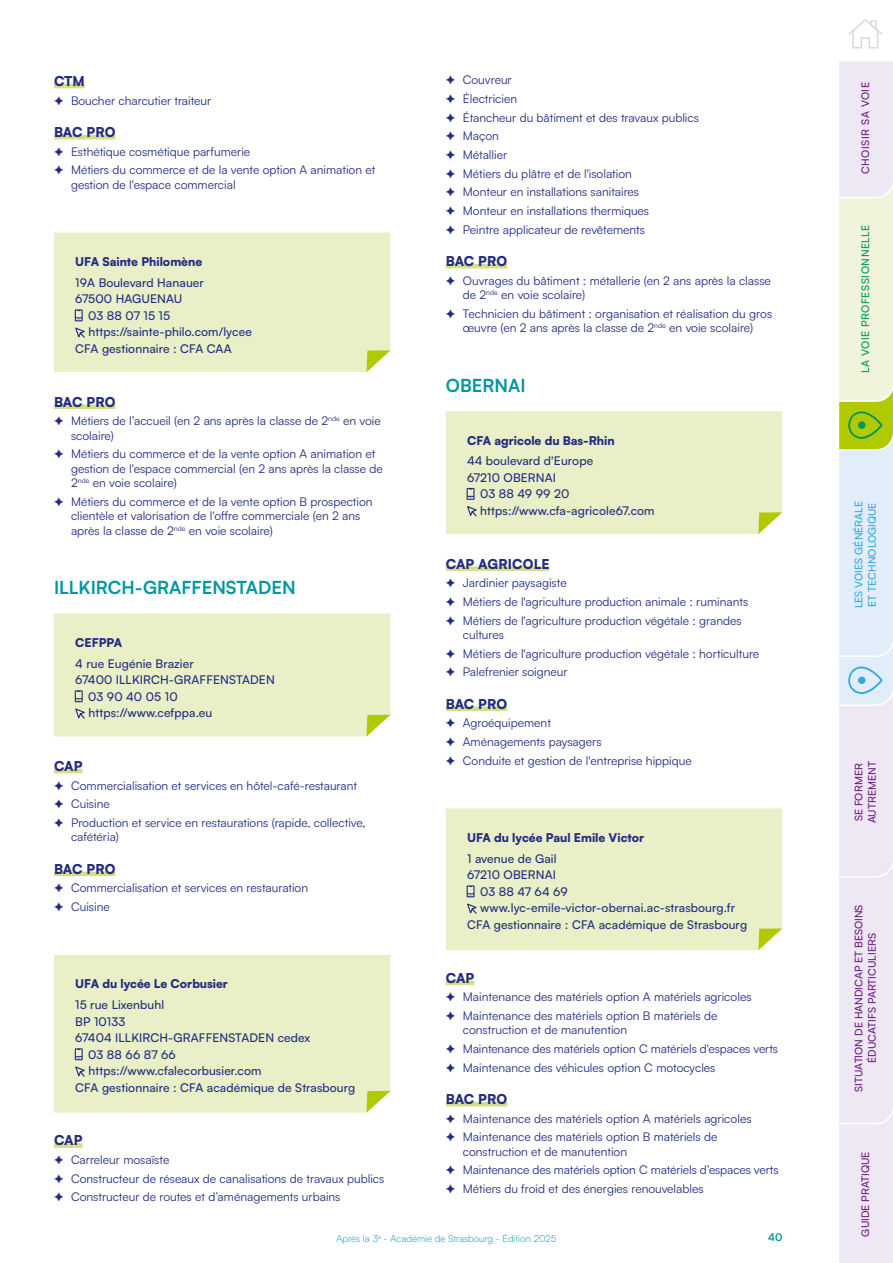
<style>
.page{position:relative;width:893px;height:1263px;background:#fff}
.page>*{position:absolute;margin:0;border:0;box-sizing:border-box;transform-origin:0 0}
.t1{font:700 18px "Satoshi";color:#00979f}
.t2{font:900 13.5px "Satoshi";letter-spacing:.01em;color:#232c80}
.t3{font:12px/18.6px "Satoshi";color:#232c80}
.t4{font:500 12px "Satoshi";letter-spacing:.01em;color:#232c80}
.t5{font:900 12px "Satoshi";color:#232c80}
.t6{font:500 10.5px/13.5px "Satoshi";color:#6f1e82;text-align:center}
.t7{font:500 10.5px/13.5px "Satoshi";color:#34a9e1}
.t8{font:500 10.5px "Satoshi";letter-spacing:.05em;color:#00965e}
.t9{font:500 10.5px "Satoshi";letter-spacing:.05em;color:#6f1e82}
.t10{font:700 10.5px "Satoshi";color:#00979f}
.t11{font:300 9.75px "Satoshi";color:#00979f}
</style>
<div class="page">
<hr style="left:54px;top:84px;width:31px;height:4px;background:#d2df83">
<hr style="left:54px;top:135px;width:61px;height:4px;background:#d2df83">
<div style="left:54px;top:404px;width:61px;height:5px;background:#d2df83"></div>
<hr style="left:54px;top:769px;width:28px;height:4px;background:#d2df83">
<div style="left:54px;top:871px;width:61px;height:5px;background:#d2df83"></div>
<div style="left:54px;top:1143px;width:28px;height:5px;background:#d2df83"></div>
<div style="left:54px;top:233px;width:336px;height:139px;background:#e9efc6"></div>
<svg style="left:366px;top:350px;width:24px;height:22px"></svg>
<div style="left:75px;top:309px;width:8px;height:12px;border:1px solid #232c80"></div>
<svg style="left:75px;top:317px;width:7px;height:3px"></svg>
<svg style="left:74px;top:326px;width:13px;height:14px"></svg>
<div style="left:54px;top:613px;width:336px;height:123px;background:#e9efc6"></div>
<div style="left:54px;top:955px;width:336px;height:158px;background:#e9efc6"></div>
<svg style="left:366px;top:1091px;width:24px;height:22px"></svg>
<div style="left:75px;top:1048px;width:8px;height:12px;border:1px solid #232c80"></div>
<svg style="left:75px;top:1056px;width:7px;height:3px"></svg>
<svg style="left:74px;top:1065px;width:13px;height:14px"></svg>
<hr style="left:446px;top:264px;width:61px;height:4px;background:#d2df83">
<div style="left:446px;top:566px;width:103px;height:5px;background:#d2df83"></div>
<div style="left:446px;top:706px;width:61px;height:5px;background:#d2df83"></div>
<div style="left:446px;top:980px;width:28px;height:5px;background:#d2df83"></div>
<hr style="left:446px;top:1102px;width:61px;height:4px;background:#d2df83">
<div style="left:446px;top:411px;width:336px;height:123px;background:#e9efc6"></div>
<div style="left:446px;top:808px;width:336px;height:142px;background:#e9efc6"></div>
<svg style="left:758px;top:928px;width:24px;height:22px"></svg>
<div style="left:467px;top:885px;width:8px;height:12px;border:1px solid #232c80"></div>
<svg style="left:467px;top:893px;width:7px;height:3px"></svg>
<svg style="left:466px;top:902px;width:13px;height:14px"></svg>
<svg style="left:839px;top:62px;width:54px;height:1201px;background:#e8eae7"></svg>
<div style="left:858px;top:676px;width:7px;height:8px;background:#34a9e1;border-radius:50%"></div>
<svg style="left:849px;top:19px;width:33px;height:30px"></svg>
<p class="t2" style="left:54px;top:71px;width:32px">CTM</p>
<p class="t3" style="left:54px;top:90px;width:159px">✦ Boucher charcutier traiteur</p>
<p class="t2" style="left:54px;top:122px;width:63px">BAC PRO</p>
<p class="t3" style="left:54px;top:142px;width:323px">✦ Esthétique cosmétique parfumerie<br>✦ Métiers du commerce et de la vente option A animation et</p>
<p class="t3" style="left:71px;top:175px;width:166px">gestion de l'espace commercial</p>
<p class="t5" style="left:75px;top:252px;width:129px">UFA Sainte Philomène</p>
<p class="t4" style="left:75px;top:274px;width:130px">19A Boulevard Hanauer</p>
<p class="t4" style="left:75px;top:291px;width:109px">67500 HAGUENAU</p>
<p class="t4" style="left:88px;top:307px;width:83px">03 88 07 15 15</p>
<p class="t4" style="left:88px;top:324px;width:165px">https://sainte-philo.com/lycee</p>
<p class="t4" style="left:75px;top:340px;width:158px">CFA gestionnaire : CFA CAA</p>
<p class="t2" style="left:54px;top:391px;width:63px">BAC PRO</p>
<p class="t3" style="left:71px;top:413px;width:311px;line-height:14.4px;text-indent:-17px">✦ Métiers de l’accueil (en 2 ans après la classe de 2<sup>nde</sup> en voie scolaire)</p>
<p class="t3" style="left:71px;top:446px;width:313px;line-height:14.4px;text-indent:-17px">✦ Métiers du commerce et de la vente option A animation et gestion de l'espace commercial (en 2 ans après la classe de<br>2<sup>nde</sup> en voie scolaire)</p>
<p class="t3" style="left:71px;top:494px;width:303px;line-height:14.4px;text-indent:-17px">✦ Métiers du commerce et de la vente option B prospection clientèle et valorisation de l'offre commerciale (en 2 ans après la classe de 2<sup>nde</sup> en voie scolaire)</p>
<h1 class="t1" style="left:54px;top:574px;width:243px">ILLKIRCH-GRAFFENSTADEN</h1>
<p class="t5" style="left:75px;top:633px;width:49px">CEFPPA</p>
<p class="t4" style="left:75px;top:655px;width:120px">4 rue Eugénie Brazier</p>
<p class="t4" style="left:75px;top:671px;width:201px">67400 ILLKIRCH-GRAFFENSTADEN</p>
<p class="t4" style="left:88px;top:688px;width:91px">03 90 40 05 10</p>
<p class="t4" style="left:88px;top:705px;width:125px">https://www.cefppa.eu</p>
<p class="t2" style="left:54px;top:756px;width:30px">CAP</p>
<p class="t3" style="left:54px;top:775px;width:313px">✦ Commercialisation et services en hôtel-café-restaurant ✦ Cuisine<br>✦ Production et service en restaurations (rapide, collective,</p>
<p class="t3" style="left:71px;top:827px;width:49px">cafétéria)</p>
<p class="t2" style="left:54px;top:858px;width:63px">BAC PRO</p>
<p class="t3" style="left:54px;top:878px;width:256px">✦ Commercialisation et services en restauration ✦ Cuisine</p>
<p class="t3" style="left:446px;top:70px;width:255px">✦ Couvreur<br>✦ Électricien<br>✦ Étancheur du bâtiment et des travaux publics ✦ Maçon<br>✦ Métallier<br>✦ Métiers du plâtre et de l'isolation<br>✦ Monteur en installations sanitaires<br>✦ Monteur en installations thermiques<br>✦ Peintre applicateur de revêtements</p>
<p class="t2" style="left:446px;top:251px;width:63px">BAC PRO</p>
<p class="t3" style="left:463px;top:273px;width:310px;line-height:14.4px;text-indent:-17px">✦ Ouvrages du bâtiment : métallerie (en 2 ans après la classe de 2<sup>nde</sup> en voie scolaire)</p>
<p class="t3" style="left:446px;top:306px;width:328px;line-height:14.4px;text-align:center">✦ Technicien du bâtiment : organisation et réalisation du gros œuvre (en 2 ans après la classe de 2<sup>nde</sup> en voie scolaire)</p>
<h1 class="t1" style="left:446px;top:372px;width:81px">OBERNAI</h1>
<p class="t5" style="left:467px;top:431px;width:149px">CFA agricole du Bas-Rhin</p>
<p class="t4" style="left:467px;top:453px;width:128px">44 boulevard d'Europe</p>
<p class="t4" style="left:467px;top:469px;width:90px">67210 OBERNAI</p>
<p class="t4" style="left:480px;top:486px;width:91px">03 88 49 99 20</p>
<p class="t4" style="left:480px;top:502px;width:176px">https://www.cfa-agricole67.com</p>
<p class="t2" style="left:446px;top:553px;width:105px">CAP AGRICOLE</p>
<p class="t3" style="left:446px;top:573px;width:304px">✦ Jardinier paysagiste<br>✦ Métiers de l'agriculture production animale : ruminants ✦ Métiers de l'agriculture production végétale : grandes</p>
<p class="t3" style="left:446px;top:625px;width:315px;text-indent:17px">cultures<br>✦ Métiers de l'agriculture production végétale : horticulture ✦ Palefrenier soigneur</p>
<p class="t2" style="left:446px;top:693px;width:63px">BAC PRO</p>
<p class="t3" style="left:446px;top:713px;width:247px">✦ Agroéquipement<br>✦ Aménagements paysagers<br>✦ Conduite et gestion de l'entreprise hippique</p>
<p class="t5" style="left:467px;top:828px;width:179px">UFA du lycée Paul Emile Victor</p>
<p class="t4" style="left:467px;top:850px;width:91px">1 avenue de Gail</p>
<p class="t4" style="left:467px;top:867px;width:90px">67210 OBERNAI</p>
<p class="t4" style="left:480px;top:883px;width:89px">03 88 47 64 69</p>
<p class="t4" style="left:480px;top:900px;width:256px">www.lyc-emile-victor-obernai.ac-strasbourg.fr</p>
<p class="t4" style="left:467px;top:916px;width:282px">CFA gestionnaire : CFA académique de Strasbourg</p>
<p class="t2" style="left:446px;top:967px;width:30px">CAP</p>
<p class="t3" style="left:446px;top:987px;width:307px">✦ Maintenance des matériels option A matériels agricoles ✦ Maintenance des matériels option B matériels de</p>
<p class="t3" style="left:446px;top:1020px;width:334px;text-indent:17px">construction et de manutention<br>✦ Maintenance des matériels option C matériels d'espaces verts ✦ Maintenance des véhicules option C motocycles</p>
<p class="t2" style="left:446px;top:1089px;width:63px">BAC PRO</p>
<p class="t3" style="left:446px;top:1108px;width:307px">✦ Maintenance des matériels option A matériels agricoles ✦ Maintenance des matériels option B matériels de</p>
<p class="t3" style="left:446px;top:1142px;width:334px;text-indent:17px">construction et de manutention<br>✦ Maintenance des matériels option C matériels d’espaces verts ✦ Métiers du froid et des énergies renouvelables</p>
<p class="t11" style="left:336px;top:1232px;width:222px">Après la 3<sup>e</sup> - Académie de Strasbourg - Édition 2025</p>
<p class="t10" style="left:768px;top:1230px;width:16px">40</p>
<p class="t5" style="left:75px;top:975px;width:154px">UFA du lycée Le Corbusier</p>
<p class="t4" style="left:75px;top:996px;width:90px">15 rue Lixenbuhl</p>
<p class="t4" style="left:75px;top:1013px;width:52px">BP 10133</p>
<p class="t4" style="left:75px;top:1029px;width:237px">67404 ILLKIRCH-GRAFFENSTADEN cedex</p>
<p class="t4" style="left:88px;top:1046px;width:89px">03 88 66 87 66</p>
<p class="t4" style="left:88px;top:1062px;width:175px">https://www.cfalecorbusier.com</p>
<p class="t4" style="left:75px;top:1079px;width:282px">CFA gestionnaire : CFA académique de Strasbourg</p>
<p class="t2" style="left:54px;top:1130px;width:30px">CAP</p>
<p class="t3" style="left:54px;top:1150px;width:332px">✦ Carreleur mosaïste<br>✦ Constructeur de réseaux de canalisations de travaux publics ✦ Constructeur de routes et d’aménagements urbains</p>
<p class="t9" style="left:858px;top:174px;width:93px;rotate:-90deg">CHOISIR SA VOIE</p>
<p class="t8" style="left:858px;top:373px;width:150px;rotate:-90deg">LA VOIE PROFESSIONNELLE</p>
<p class="t7" style="left:851px;top:608px;width:108px;rotate:-90deg">LES VOIES GÉNÉRALE<br>ET TECHNOLOGIQUE</p>
<p class="t6" style="left:851px;top:823px;width:63px;text-align:left;rotate:-90deg">SE FORMER<br>AUTREMENT</p>
<p class="t6" style="left:851px;top:1092px;width:189px;rotate:-90deg">SITUATION DE HANDICAP ET BESOINS<br>ÉDUCATIFS PARTICULIERS</p>
<p class="t6" style="left:858px;top:1236px;width:87px;rotate:-90deg">GUIDE PRATIQUE</p>
</div>
